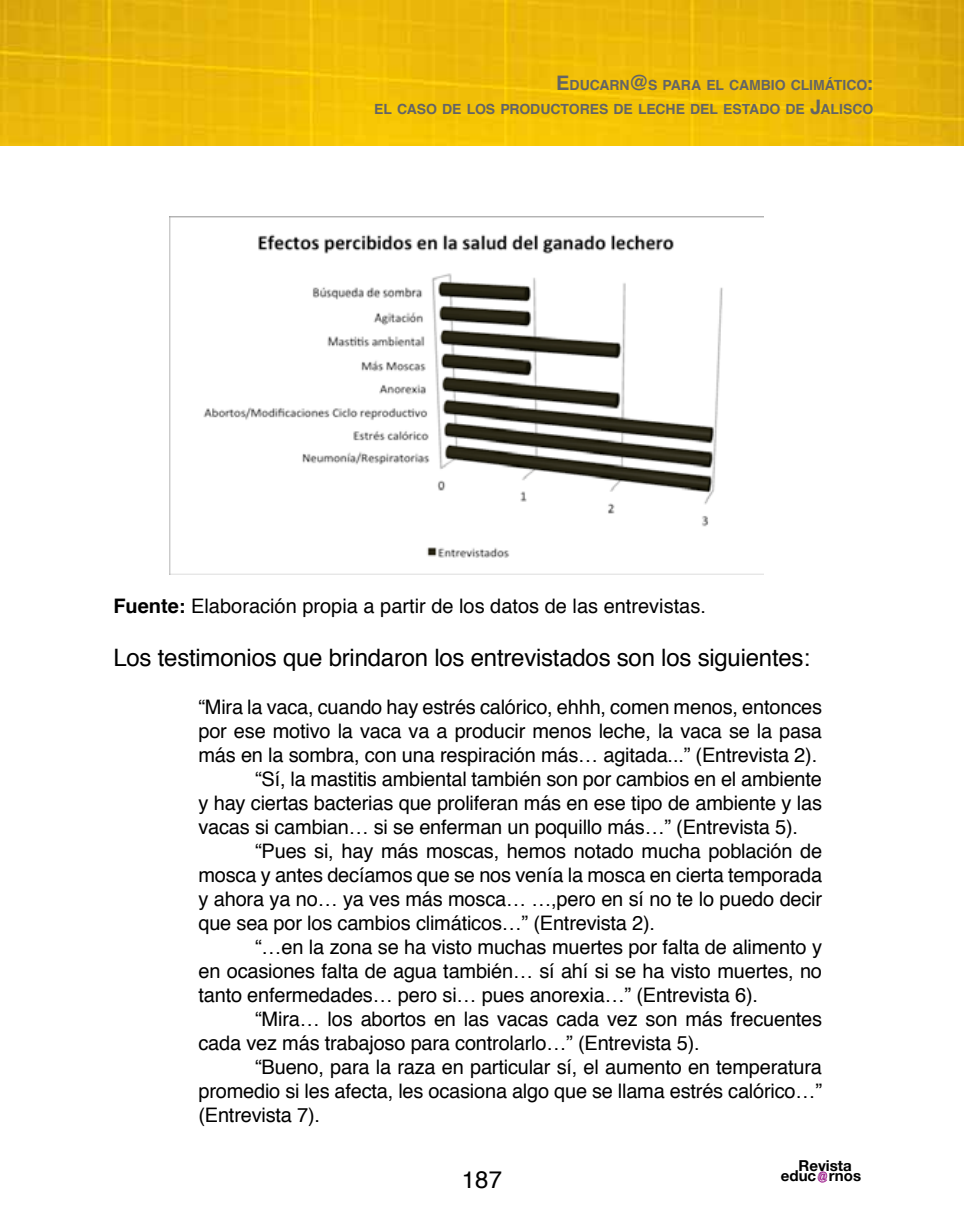
<style>
.page{position:relative;width:964px;height:1219px;background:#fff}
.page>*{position:absolute;margin:0;border:0;box-sizing:border-box;transform-origin:0 0}
.t1{font:24px "Helvetica";letter-spacing:-.01em;color:#000}
.t2{font:20px "Helvetica";letter-spacing:-.01em;color:#000}
.t3{font:700 15px "Helvetica Neue";color:#000}
.t4{font:700 14px/24px "Helvetica";letter-spacing:-.005em;color:#636466;text-align:right}
.s1{font-size:20px}
.s2{font-weight:700}
</style>
<div class="page">
<img style="left:0;top:0;width:964px;height:146px">
<svg style="left:817px;top:1171px;width:10px;height:12px"></svg>
<img style="left:170px;top:216px;width:593px;height:359px">
<p class="t4" style="left:374px;top:74px;width:500px"><span class="s1">E</span>DUCARN<span class="s1">@</span>S PARA EL CAMBIO CLIMÁTICO<span class="s1">:<br></span>EL CASO DE LOS PRODUCTORES DE LECHE DEL ESTADO DE <span class="s1">J</span>ALISCO</p>
<p class="t2" style="left:113px;top:591px;width:594px"><span class="s2">Fuente:</span> Elaboración propia a partir de los datos de las entrevistas.</p>
<p class="t1" style="left:113px;top:639px;width:698px">Los testimonios que brindaron los entrevistados son los siguientes:</p>
<p class="t2" style="left:198px;top:691px;width:625px">“Mira la vaca, cuando hay estrés calórico, ehhh, comen menos, entonces</p>
<p class="t2" style="left:198px;top:715px;width:625px">por ese motivo la vaca va a producir menos leche, la vaca se la pasa</p>
<p class="t2" style="left:198px;top:739px;width:620px">más en la sombra, con una respiración más… agitada...” (Entrevista 2).</p>
<p class="t2" style="left:255px;top:763px;width:568px">“Sí, la mastitis ambiental también son por cambios en el ambiente</p>
<p class="t2" style="left:198px;top:787px;width:625px">y hay ciertas bacterias que proliferan más en ese tipo de ambiente y las</p>
<p class="t2" style="left:198px;top:811px;width:601px">vacas si cambian… si se enferman un poquillo más…” (Entrevista 5).</p>
<p class="t2" style="left:255px;top:835px;width:568px">“Pues si, hay más moscas, hemos notado mucha población de</p>
<p class="t2" style="left:198px;top:859px;width:625px">mosca y antes decíamos que se nos venía la mosca en cierta temporada</p>
<p class="t2" style="left:198px;top:883px;width:625px">y ahora ya no… ya ves más mosca… …,pero en sí no te lo puedo decir</p>
<p class="t2" style="left:198px;top:907px;width:458px">que sea por los cambios climáticos…” (Entrevista 2).</p>
<p class="t2" style="left:255px;top:931px;width:568px">“…en la zona se ha visto muchas muertes por falta de alimento y</p>
<p class="t2" style="left:198px;top:955px;width:625px">en ocasiones falta de agua también… sí ahí si se ha visto muertes, no</p>
<p class="t2" style="left:198px;top:979px;width:561px">tanto enfermedades… pero si… pues anorexia…” (Entrevista 6).</p>
<p class="t2" style="left:255px;top:1003px;width:568px">“Mira… los abortos en las vacas cada vez son más frecuentes</p>
<p class="t2" style="left:198px;top:1027px;width:503px">cada vez más trabajoso para controlarlo…” (Entrevista 5).</p>
<p class="t2" style="left:255px;top:1051px;width:568px">“Bueno, para la raza en particular sí, el aumento en temperatura</p>
<p class="t2" style="left:198px;top:1075px;width:625px">promedio si les afecta, les ocasiona algo que se llama estrés calórico…”</p>
<p class="t2" style="left:198px;top:1099px;width:123px">(Entrevista 7).</p>
<p class="t1" style="left:462px;top:1161px;width:42px">187</p>
<p class="t3" style="left:798px;top:1157px;width:55px">Revista</p>
<p class="t3" style="left:781px;top:1167px;width:82px">educ rnos</p>
</div>
